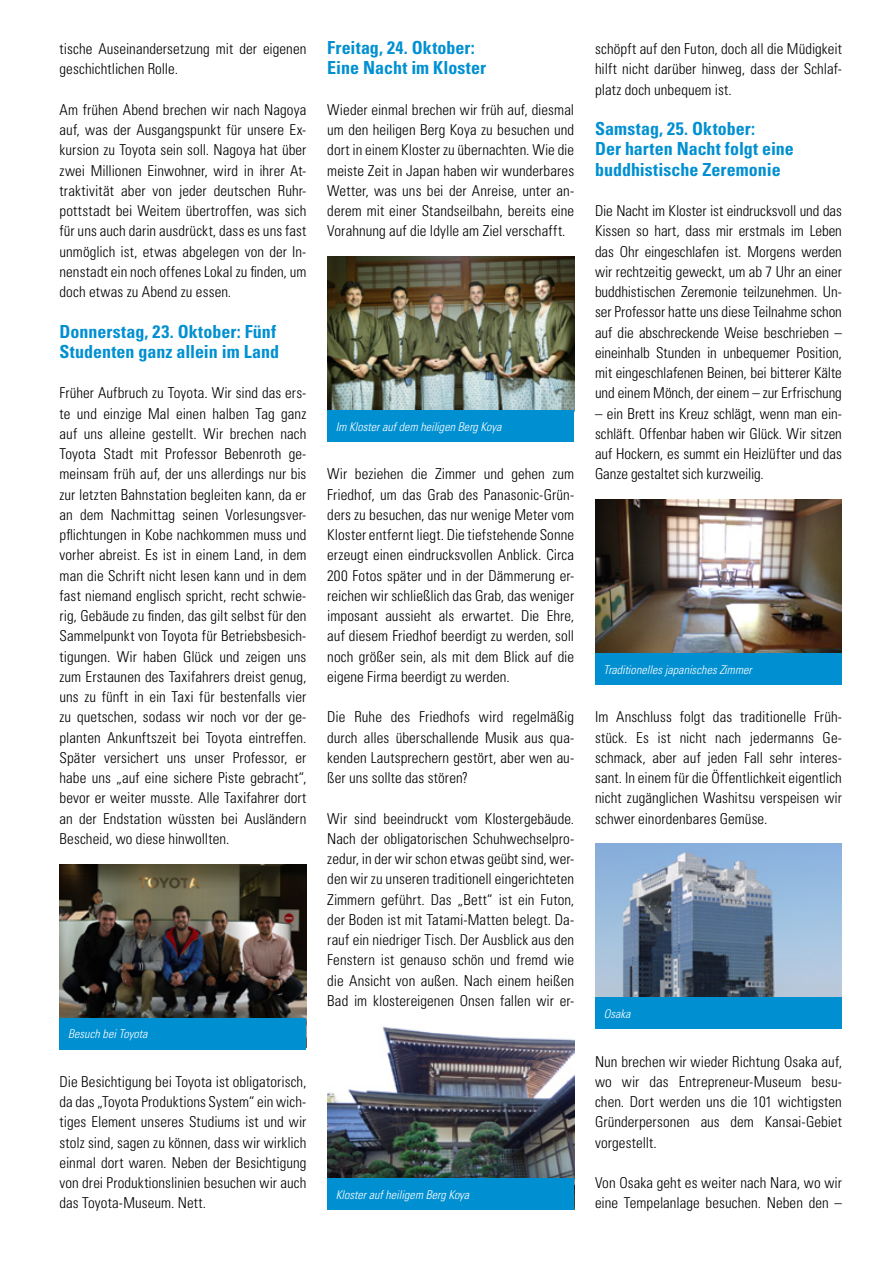
<style>
.page{position:relative;width:893px;height:1263px;background:#fff}
.page>*{position:absolute;margin:0;border:0;box-sizing:border-box;transform-origin:0 0}
.t1{font:700 condensed 18px/20.2px "Univers";color:#0090d1}
.t2{font:300 condensed 15px/20.2px "Univers";letter-spacing:.005em;color:#000;text-align:justify}
.t3{font:italic 300 condensed 12px "Univers";letter-spacing:.005em;color:#fff}
</style>
<div class="page">
<img style="left:60px;top:864px;width:246px;height:154px">
<img style="left:327px;top:1026px;width:247px;height:152px">
<img style="left:595px;top:500px;width:247px;height:153px">
<img style="left:595px;top:844px;width:247px;height:153px">
<img style="left:327px;top:256px;width:247px;height:154px">
<div style="left:327px;top:410px;width:247px;height:32px;background:#0090d1"></div>
<div style="left:60px;top:1018px;width:246px;height:31px;background:#0090d1"></div>
<div style="left:327px;top:1178px;width:247px;height:32px;background:#0090d1"></div>
<div style="left:595px;top:997px;width:247px;height:32px;background:#0090d1"></div>
<div style="left:595px;top:653px;width:247px;height:32px;background:#0090d1"></div>
<p class="t2" style="left:60px;top:38px;width:248px">tische Auseinandersetzung mit der eigenen geschichtlichen Rolle.</p>
<p class="t2" style="left:60px;top:99px;width:248px">Am frühen Abend brechen wir nach Nagoya auf, was der Ausgangspunkt für unsere Ex&shy;kursion zu Toyota sein soll. Nagoya hat über zwei Millionen Einwohner, wird in ihrer At&shy;traktivität aber von jeder deutschen Ruhr&shy;pottstadt bei Weitem übertroffen, was sich für uns auch darin ausdrückt, dass es uns fast unmöglich ist, etwas abgelegen von der In&shy;nenstadt ein noch offenes Lokal zu finden, um doch etwas zu Abend zu essen.</p>
<p class="t1" style="left:60px;top:321px;width:221px">Donnerstag, 23. Oktober: Fünf<br>Studenten ganz allein im Land</p>
<p class="t2" style="left:60px;top:383px;width:248px">Früher Aufbruch zu Toyota. Wir sind das ers&shy;te und einzige Mal einen halben Tag ganz auf uns alleine gestellt. Wir brechen nach Toyota Stadt mit Professor Bebenroth ge&shy;meinsam früh auf, der uns allerdings nur bis zur letzten Bahnstation begleiten kann, da er an dem Nachmittag seinen Vorlesungsver&shy;pflichtungen in Kobe nachkommen muss und vorher abreist. Es ist in einem Land, in dem man die Schrift nicht lesen kann und in dem fast niemand englisch spricht, recht schwie&shy;rig, Gebäude zu finden, das gilt selbst für den Sammelpunkt von Toyota für Betriebsbesich&shy;tigungen. Wir haben Glück und zeigen uns zum Erstaunen des Taxifahrers dreist genug, uns zu fünft in ein Taxi für bestenfalls vier zu quetschen, sodass wir noch vor der ge&shy;planten Ankunftszeit bei Toyota eintreffen.<br>Später versichert uns unser Professor, er habe uns „auf eine sichere Piste gebracht“, bevor er weiter musste. Alle Taxifahrer dort an der Endstation wüssten bei Ausländern Bescheid, wo diese hinwollten.</p>
<p class="t3" style="left:68px;top:1027px;width:81px">Besuch bei Toyota</p>
<p class="t2" style="left:60px;top:1071px;width:248px">Die Besichtigung bei Toyota ist obligatorisch, da das „Toyota Produktions System“ ein wich&shy;tiges Element unseres Studiums ist und wir stolz sind, sagen zu können, dass wir wirklich einmal dort waren. Neben der Besichtigung von drei Produktionslinien besuchen wir auch das Toyota-Museum. Nett.</p>
<p class="t1" style="left:327px;top:37px;width:160px">Freitag, 24. Oktober:<br>Eine Nacht im Kloster</p>
<p class="t2" style="left:327px;top:99px;width:248px">Wieder einmal brechen wir früh auf, diesmal um den heiligen Berg Koya zu besuchen und dort in einem Kloster zu übernachten. Wie die meiste Zeit in Japan haben wir wunderbares Wetter, was uns bei der Anreise, unter an&shy;derem mit einer Standseilbahn, bereits eine Vorahnung auf die Idylle am Ziel verschafft.</p>
<p class="t3" style="left:336px;top:419px;width:167px">Im Kloster auf dem heiligen Berg Koya</p>
<p class="t2" style="left:327px;top:464px;width:248px">Wir beziehen die Zimmer und gehen zum Friedhof, um das Grab des Panasonic-Grün&shy;ders zu besuchen, das nur wenige Meter vom Kloster entfernt liegt. Die tiefstehende Sonne erzeugt einen eindrucksvollen Anblick. Circa 200 Fotos später und in der Dämmerung er&shy;reichen wir schließlich das Grab, das weniger imposant aussieht als erwartet. Die Ehre, auf diesem Friedhof beerdigt zu werden, soll noch größer sein, als mit dem Blick auf die eigene Firma beerdigt zu werden.</p>
<p class="t2" style="left:327px;top:707px;width:248px">Die Ruhe des Friedhofs wird regelmäßig durch alles überschallende Musik aus qua&shy;kenden Lautsprechern gestört, aber wen au&shy;ßer uns sollte das stören?</p>
<p class="t2" style="left:327px;top:808px;width:248px">Wir sind beeindruckt vom Klostergebäude.<br>Nach der obligatorischen Schuhwechselpro&shy;zedur, in der wir schon etwas geübt sind, wer&shy;den wir zu unseren traditionell eingerichteten Zimmern geführt. Das „Bett“ ist ein Futon, der Boden ist mit Tatami-Matten belegt. Da&shy;rauf ein niedriger Tisch. Der Ausblick aus den Fenstern ist genauso schön und fremd wie die Ansicht von außen. Nach einem heißen Bad im klostereigenen Onsen fallen wir er-</p>
<p class="t3" style="left:336px;top:1187px;width:135px">Kloster auf heiligem Berg Koya</p>
<p class="t2" style="left:595px;top:38px;width:248px">schöpft auf den Futon, doch all die Müdigkeit hilft nicht darüber hinweg, dass der Schlaf&shy;platz doch unbequem ist.</p>
<p class="t1" style="left:595px;top:118px;width:200px">Samstag, 25. Oktober:<br>Der harten Nacht folgt eine buddhistische Zeremonie</p>
<p class="t2" style="left:595px;top:200px;width:248px">Die Nacht im Kloster ist eindrucksvoll und das Kissen so hart, dass mir erstmals im Leben das Ohr eingeschlafen ist. Morgens werden wir rechtzeitig geweckt, um ab 7 Uhr an einer buddhistischen Zeremonie teilzunehmen. Un&shy;ser Professor hatte uns diese Teilnahme schon auf die abschreckende Weise beschrieben – eineinhalb Stunden in unbequemer Position, mit eingeschlafenen Beinen, bei bitterer Kälte und einem Mönch, der einem – zur Erfrischung</p>
<p class="t2" style="left:595px;top:403px;width:248px">– ein Brett ins Kreuz schlägt, wenn man ein&shy;schläft. Offenbar haben wir Glück. Wir sitzen auf Hockern, es summt ein Heizlüfter und das Ganze gestaltet sich kurzweilig.</p>
<p class="t3" style="left:604px;top:662px;width:150px">Traditionelles japanisches Zimmer</p>
<p class="t2" style="left:595px;top:707px;width:248px">Im Anschluss folgt das traditionelle Früh&shy;stück. Es ist nicht nach jedermanns Ge&shy;schmack, aber auf jeden Fall sehr interes&shy;sant. In einem für die Öffentlichkeit eigentlich nicht zugänglichen Washitsu verspeisen wir schwer einordenbares Gemüse.</p>
<p class="t3" style="left:604px;top:1006px;width:28px">Osaka</p>
<p class="t2" style="left:595px;top:1051px;width:248px">Nun brechen wir wieder Richtung Osaka auf, wo wir das Entrepreneur-Museum besu&shy;chen. Dort werden uns die 101 wichtigsten Gründerpersonen aus dem Kansai-Gebiet vorgestellt.</p>
<p class="t2" style="left:595px;top:1172px;width:248px">Von Osaka geht es weiter nach Nara, wo wir eine Tempelanlage besuchen. Neben den –</p>
</div>
